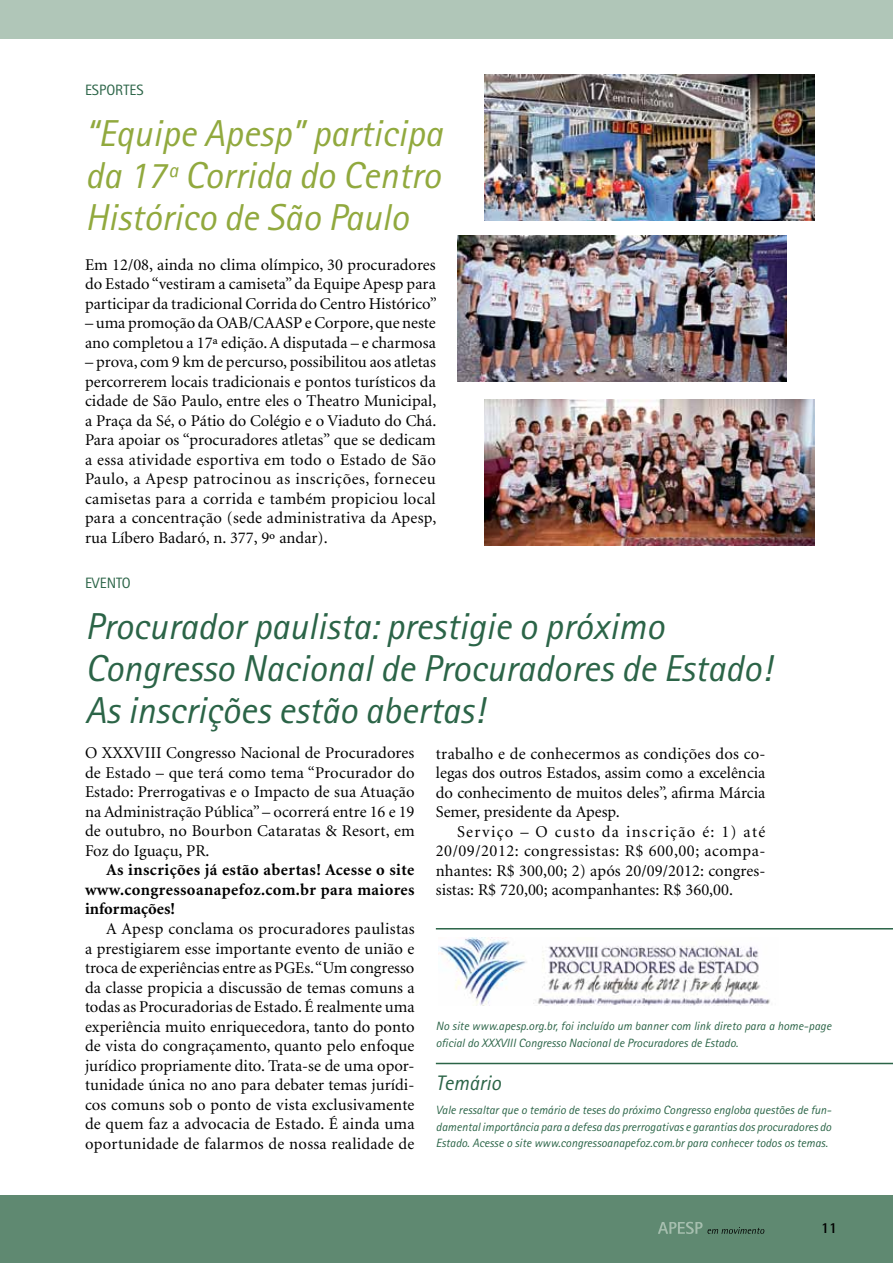
<style>
.page{position:relative;width:893px;height:1263px;background:#fff}
.page>*{position:absolute;margin:0;border:0;box-sizing:border-box;transform-origin:0 0}
.t1{font:italic 37.5px/42px "Rotis Sans Serif Std";color:#2b6447}
.t2{font:italic 37.5px/42px "Rotis Sans Serif Std";color:#91a93e;text-align:justify}
.t3{font:italic 21px "Rotis Sans Serif Std";color:#2b6447}
.t4{font:16.5px/19.5px "Minion";color:#000;text-align:justify}
.t5{font:700 16.5px/19.5px "Minion";letter-spacing:.02em;color:#000;text-align:justify}
.t6{font:15px "Rotis Sans Serif Std";color:#2b6447}
.t7{font:700 15px "Libre Semi Sans S Si";color:#000}
.t8{font:italic 12px/16.5px "Rotis Sans Serif Std";color:#2b6447;text-align:justify}
</style>
<div class="page">
<div style="left:0;top:0;width:893px;height:39px;background:#b0c6b8"></div>
<div style="left:0;top:1196px;width:893px;height:67px;background:#5f8971"></div>
<svg style="left:658px;top:1222px;width:106px;height:12px"></svg>
<img style="left:485px;top:400px;width:329px;height:146px">
<img style="left:457px;top:235px;width:330px;height:146px">
<img style="left:485px;top:75px;width:329px;height:145px">
<img style="left:439px;top:938px;width:331px;height:68px">
<hr style="left:436px;top:928px;width:457px;height:1px;background:#2b6447">
<hr style="left:436px;top:1063px;width:457px;height:1px;background:#2b6447">
<p class="t6" style="left:85px;top:82px;width:16px">ESPORTES</p>
<h1 class="t2" style="left:85px;top:113px;width:359px">“Equipe Apesp” participa da 17ª Corrida do Centro Histórico de São Paulo</h1>
<p class="t4" style="left:85px;top:255px;width:353px">Em 12/08, ainda no clima olímpico, 30 procuradores do Estado “vestiram a camiseta” da Equipe Apesp para participar da tradicional Corrida do Centro Histórico”</p>
<p class="t4" style="left:85px;top:314px;width:352px">– uma promoção da OAB/CAASP e Corpore, que neste ano completou a 17ª edição. A disputada – e charmosa</p>
<p class="t4" style="left:85px;top:353px;width:353px">– prova, com 9 km de percurso, possibilitou aos atletas percorrerem locais tradicionais e pontos turísticos da cidade de São Paulo, entre eles o Theatro Municipal, a Praça da Sé, o Pátio do Colégio e o Viaduto do Chá.<br>Para apoiar os “procuradores atletas” que se dedicam a essa atividade esportiva em todo o Estado de São Paulo, a Apesp patrocinou as inscrições, forneceu camisetas para a corrida e também propiciou local para a concentração (sede administrativa da Apesp, rua Líbero Badaró, n. 377, 9º andar).</p>
<p class="t6" style="left:85px;top:574px;width:16px">EVENTO</p>
<h1 class="t1" style="left:85px;top:606px;width:688px">Procurador paulista: prestigie o próximo<br>Congresso Nacional de Procuradores de Estado!<br>As inscrições estão abertas!</h1>
<p class="t4" style="left:85px;top:744px;width:331px">O XXXVIII Congresso Nacional de Procuradores de Estado – que terá como tema “Procurador do Estado: Prerrogativas e o Impacto de sua Atuação na Administração Pública” – ocorrerá entre 16 e 19 de outubro, no Bourbon Cataratas &amp; Resort, em Foz do Iguaçu, PR.</p>
<p class="t5" style="left:85px;top:861px;width:331px;text-indent:21px">As inscrições já estão abertas! Acesse o site www.congressoanapefoz.com.br para maiores informações!</p>
<p class="t4" style="left:85px;top:919px;width:331px;text-indent:21px">A Apesp conclama os procuradores paulistas a prestigiarem esse importante evento de união e troca de experiências entre as PGEs. “Um congresso da classe propicia a discussão de temas comuns a todas as Procuradorias de Estado. É realmente uma experiência muito enriquecedora, tanto do ponto de vista do congraçamento, quanto pelo enfoque jurídico propriamente dito. Trata-se de uma opor&shy;tunidade única no ano para debater temas jurídi&shy;cos comuns sob o ponto de vista exclusivamente de quem faz a advocacia de Estado. É ainda uma oportunidade de falarmos de nossa realidade de</p>
<p class="t4" style="left:436px;top:744px;width:331px">trabalho e de conhecermos as condições dos co&shy;legas dos outros Estados, assim como a excelência do conhecimento de muitos deles”, afirma Márcia Semer, presidente da Apesp.</p>
<p class="t4" style="left:436px;top:822px;width:331px;text-indent:21px">Serviço – O custo da inscrição é: 1) até 20/09/2012: congressistas: R$ 600,00; acompa&shy;nhantes: R$ 300,00; 2) após 20/09/2012: congres&shy;sistas: R$ 720,00; acompanhantes: R$ 360,00.</p>
<p class="t8" style="left:436px;top:1018px;width:397px">No site www.apesp.org.br, foi incluído um banner com link direto para a home-page oficial do XXXVIII Congresso Nacional de Procuradores de Estado.</p>
<p class="t3" style="left:436px;top:1071px;width:66px">Temário</p>
<p class="t8" style="left:436px;top:1102px;width:397px">Vale ressaltar que o temário de teses do próximo Congresso engloba questões de fun&shy;damental importância para a defesa das prerrogativas e garantias dos procuradores do Estado. Acesse o site www.congressoanapefoz.com.br para conhecer todos os temas.</p>
<p class="t7" style="left:821px;top:1219px;width:18px">11</p>
</div>
